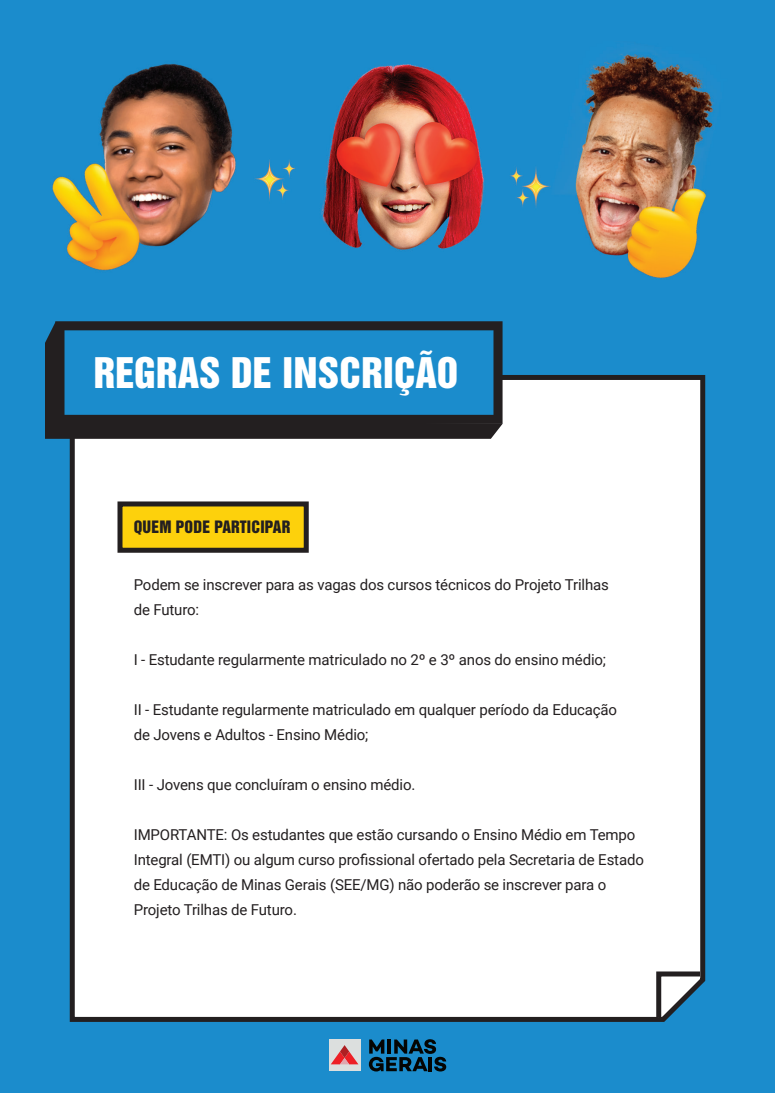
<style>
.page{position:relative;width:775px;height:1093px;background:#fff}
.page>*{position:absolute;margin:0;border:0;box-sizing:border-box;transform-origin:0 0}
.t1{font:38.62px "Helvetica Inserat LT Std";letter-spacing:.01em;color:#fff}
.t2{font:15.62px "Helvetica Inserat LT Std";letter-spacing:.01em;color:#231f20}
.t3{font:15px/25px "Roboto";letter-spacing:-.01em;color:#231f20}
</style>
<div class="page">
<div style="left:0;top:0;width:775px;height:1092px;background:#1b8ccc"></div>
<div style="left:69px;top:375px;width:637px;height:647px;background:#fff"></div>
<svg style="left:654px;top:969px;width:51px;height:53px"></svg>
<img style="left:52px;top:49px;width:662px;height:229px">
<svg style="left:45px;top:321px;width:458px;height:118px"></svg>
<div style="left:329px;top:1039px;width:31px;height:32px;background:#dcdfde"></div>
<svg style="left:331px;top:1045px;width:27px;height:19px"></svg>
<svg style="left:369px;top:1039px;width:77px;height:32px"></svg>
<div style="left:120px;top:504px;width:186px;height:46px;background:#fdd10c"></div>
<div style="left:118px;top:501px;width:191px;height:51px;border:5px solid #231f20"></div>
<h1 class="t1" style="left:94px;top:349px;width:366px">REGRAS DE INSCRIÇÃO</h1>
<p class="t2" style="left:134px;top:517px;width:158px">QUEM PODE PARTICIPAR</p>
<p class="t3" style="left:134px;top:572px;width:477px">Podem se inscrever para as vagas dos cursos técnicos do Projeto Trilhas de Futuro:</p>
<p class="t3" style="left:134px;top:647px;width:474px">I - Estudante regularmente matriculado no 2º e 3º anos do ensino médio;</p>
<p class="t3" style="left:134px;top:697px;width:485px">II - Estudante regularmente matriculado em qualquer período da Educação de Jovens e Adultos - Ensino Médio;</p>
<p class="t3" style="left:134px;top:772px;width:283px">III - Jovens que concluíram o ensino médio.</p>
<p class="t3" style="left:134px;top:822px;width:512px">IMPORTANTE: Os estudantes que estão cursando o Ensino Médio em Tempo Integral (EMTI) ou algum curso profissional ofertado pela Secretaria de Estado de Educação de Minas Gerais (SEE/MG) não poderão se inscrever para o Projeto Trilhas de Futuro.</p>
</div>
